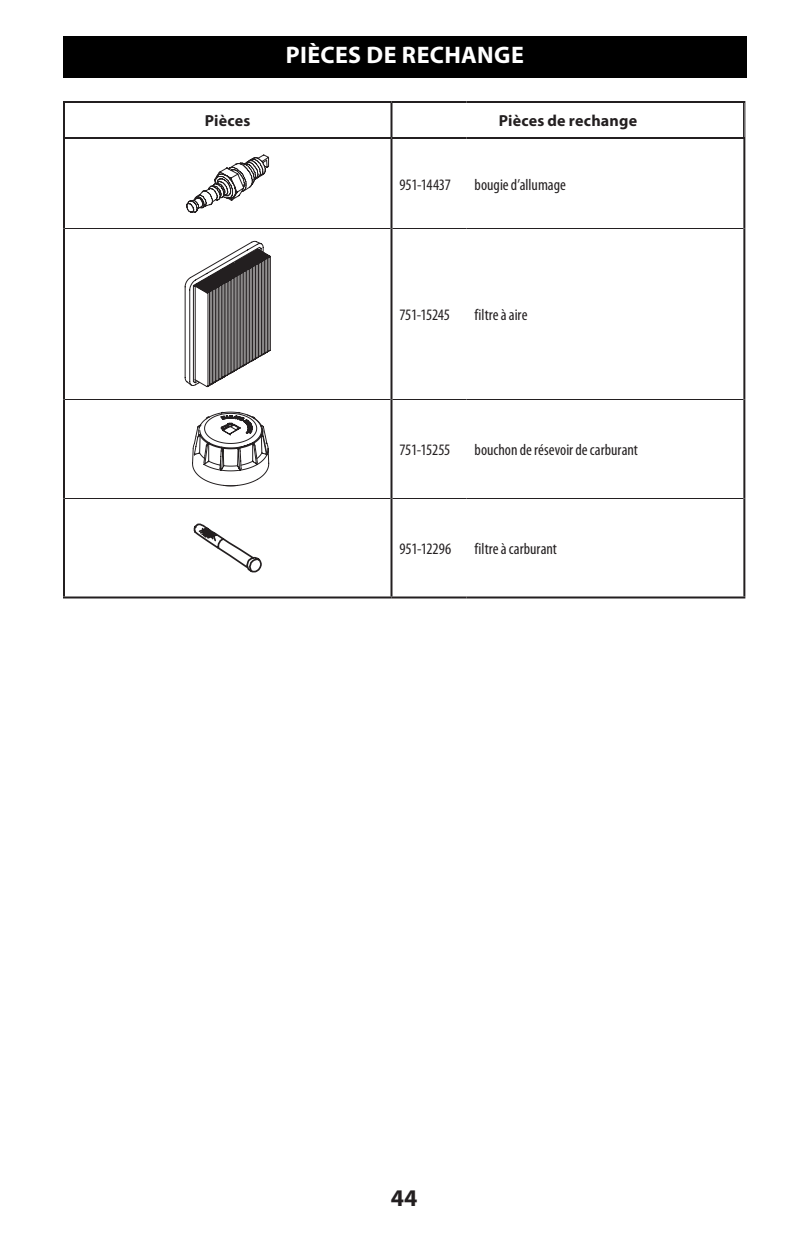
<style>
.page{position:relative;width:810px;height:1242px;background:#fff}
.page>*{position:absolute;margin:0;border:0;box-sizing:border-box;transform-origin:0 0}
.t1{font:700 24px "Myriad Pro";letter-spacing:.015em;color:#fff}
.t2{font:700 24px "Myriad Pro";color:#231f20}
.t3{font:condensed 16px "Myriad Pro";color:#231f20}
.t4{font:700 16px "Myriad Pro";letter-spacing:.01em;color:#231f20}
.t5{font:condensed 16px "Myriad Pro";letter-spacing:-.02em;color:#231f20}
</style>
<div class="page">
<div style="left:63px;top:36px;width:684px;height:42px;background:#000"></div>
<hr style="left:63px;top:101px;width:329px;height:2px;background:#231f20">
<hr style="left:63px;top:103px;width:2px;height:34px;background:#231f20">
<hr style="left:392px;top:101px;width:75px;height:2px;background:#231f20">
<hr style="left:390px;top:103px;width:2px;height:34px;background:#231f20">
<hr style="left:467px;top:101px;width:278px;height:2px;background:#231f20">
<hr style="left:743px;top:103px;width:1px;height:34px;background:#231f20">
<hr style="left:744px;top:103px;width:1px;height:34px;background:#231f20">
<hr style="left:63px;top:139px;width:2px;height:89px;background:#231f20">
<hr style="left:63px;top:228px;width:2px;height:172px;background:#231f20">
<hr style="left:65px;top:228px;width:325px;height:1px;background:#231f20">
<hr style="left:392px;top:228px;width:75px;height:1px;background:#231f20">
<hr style="left:63px;top:400px;width:2px;height:98px;background:#231f20">
<hr style="left:63px;top:498px;width:2px;height:98px;background:#231f20">
<hr style="left:65px;top:399px;width:325px;height:1px;background:#231f20">
<hr style="left:392px;top:399px;width:75px;height:1px;background:#231f20">
<hr style="left:65px;top:498px;width:325px;height:1px;background:#231f20">
<hr style="left:392px;top:498px;width:75px;height:1px;background:#231f20">
<hr style="left:390px;top:400px;width:2px;height:98px;background:#231f20">
<hr style="left:390px;top:498px;width:2px;height:98px;background:#231f20">
<hr style="left:743px;top:400px;width:2px;height:98px;background:#231f20">
<hr style="left:743px;top:498px;width:2px;height:98px;background:#231f20">
<hr style="left:467px;top:399px;width:276px;height:1px;background:#231f20">
<hr style="left:467px;top:498px;width:276px;height:1px;background:#231f20">
<hr style="left:390px;top:139px;width:2px;height:89px;background:#231f20">
<hr style="left:743px;top:139px;width:2px;height:89px;background:#231f20">
<hr style="left:390px;top:228px;width:2px;height:172px;background:#231f20">
<hr style="left:743px;top:228px;width:2px;height:172px;background:#231f20">
<hr style="left:467px;top:228px;width:276px;height:1px;background:#231f20">
<hr style="left:63px;top:137px;width:329px;height:2px;background:#231f20">
<hr style="left:392px;top:137px;width:75px;height:2px;background:#231f20">
<hr style="left:467px;top:137px;width:278px;height:2px;background:#231f20">
<hr style="left:63px;top:596px;width:329px;height:2px;background:#231f20">
<hr style="left:392px;top:596px;width:75px;height:2px;background:#231f20">
<hr style="left:467px;top:596px;width:278px;height:2px;background:#231f20">
<svg style="left:186px;top:154px;width:83px;height:59px"></svg>
<svg style="left:185px;top:241px;width:86px;height:146px"></svg>
<svg style="left:192px;top:411px;width:78px;height:76px"></svg>
<svg style="left:193px;top:523px;width:69px;height:50px"></svg>
<h1 class="t1" style="left:286px;top:39px;width:240px">PIÈCES DE RECHANGE</h1>
<p class="t4" style="left:205px;top:110px;width:47px">Pièces</p>
<p class="t4" style="left:499px;top:110px;width:140px">Pièces de rechange</p>
<p class="t3" style="left:400px;top:176px;width:53px">951-14437</p>
<p class="t3" style="left:475px;top:176px;width:93px">bougie d’allumage</p>
<p class="t5" style="left:400px;top:306px;width:52px">751-15245</p>
<p class="t3" style="left:475px;top:306px;width:54px">filtre à aire</p>
<p class="t5" style="left:400px;top:441px;width:52px">751-15255</p>
<p class="t3" style="left:475px;top:441px;width:165px">bouchon de résevoir de carburant</p>
<p class="t3" style="left:400px;top:540px;width:53px">951-12296</p>
<p class="t3" style="left:475px;top:540px;width:84px">filtre à carburant</p>
<h1 class="t2" style="left:391px;top:1182px;width:28px">44</h1>
</div>
